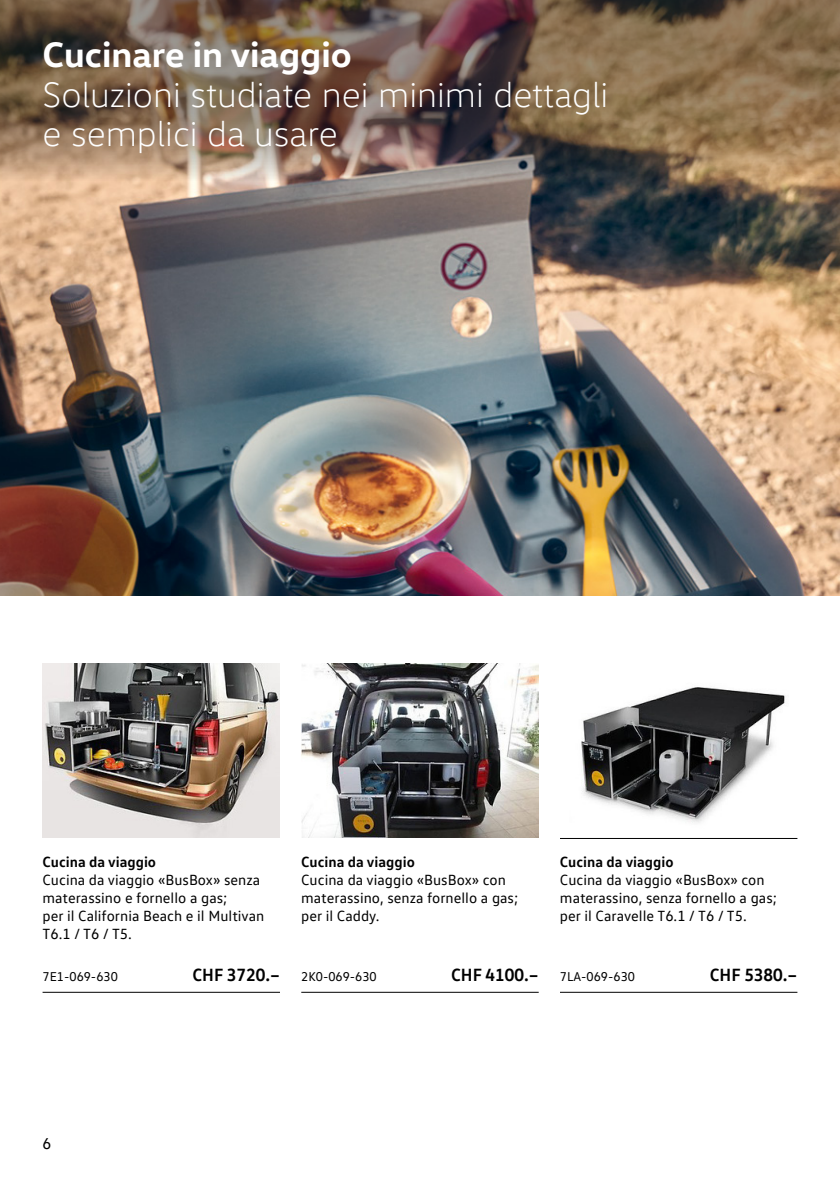
<style>
.page{position:relative;width:840px;height:1191px;background:#fff}
.page>*{position:absolute;margin:0;border:0;box-sizing:border-box;transform-origin:0 0}
.t1{font:300 36px/39.6px "VW Head";color:#fff}
.t2{font:700 36px "VW Head";color:#fff}
.t3{font:700 18px "VW Text";color:#000}
.t4{font:16px "VW Text";color:#000}
.t5{font:15px/18px "VW Text";color:#000}
.t6{font:700 15px "VW Text";color:#000}
.t7{font:13px "VW Text";color:#000}
</style>
<div class="page">
<img style="left:0;top:180px;width:839px;height:415px">
<img style="left:0;top:0;width:839px;height:180px">
<img style="left:43px;top:663px;width:237px;height:174px">
<img style="left:301px;top:663px;width:237px;height:174px">
<img style="left:581px;top:687px;width:204px;height:136px">
<hr style="left:43px;top:992px;width:237px;height:1px;background:#000">
<hr style="left:301px;top:992px;width:237px;height:1px;background:#000">
<hr style="left:559px;top:992px;width:238px;height:1px;background:#000">
<hr style="left:559px;top:838px;width:238px;height:1px;background:#000">
<h1 class="t2" style="left:43px;top:31px;width:310px">Cucinare in viaggio</h1>
<h1 class="t1" style="left:43px;top:74px;width:567px">Soluzioni studiate nei minimi dettagli e semplici da usare</h1>
<p class="t6" style="left:43px;top:852px;width:115px">Cucina da viaggio</p>
<p class="t5" style="left:43px;top:870px;width:223px">Cucina da viaggio «BusBox» senza materassino e fornello a gas;<br>per il California Beach e il Multivan<br>T6.1 / T6 / T5.</p>
<p class="t7" style="left:43px;top:968px;width:77px">7E1-069-630</p>
<p class="t3" style="left:192px;top:962px;width:89px">CHF 3720.–</p>
<p class="t6" style="left:301px;top:852px;width:115px">Cucina da viaggio</p>
<p class="t5" style="left:301px;top:870px;width:218px">Cucina da viaggio «BusBox» con materassino, senza fornello a gas; per il Caddy.</p>
<p class="t7" style="left:301px;top:968px;width:77px">2K0-069-630</p>
<p class="t3" style="left:451px;top:962px;width:89px">CHF 4100.–</p>
<p class="t6" style="left:559px;top:852px;width:115px">Cucina da viaggio</p>
<p class="t5" style="left:559px;top:870px;width:218px">Cucina da viaggio «BusBox» con materassino, senza fornello a gas; per il Caravelle T6.1 / T6 / T5.</p>
<p class="t7" style="left:559px;top:968px;width:76px">7LA-069-630</p>
<p class="t3" style="left:709px;top:962px;width:89px">CHF 5380.–</p>
<p class="t4" style="left:43px;top:1133px;width:10px">6</p>
</div>
